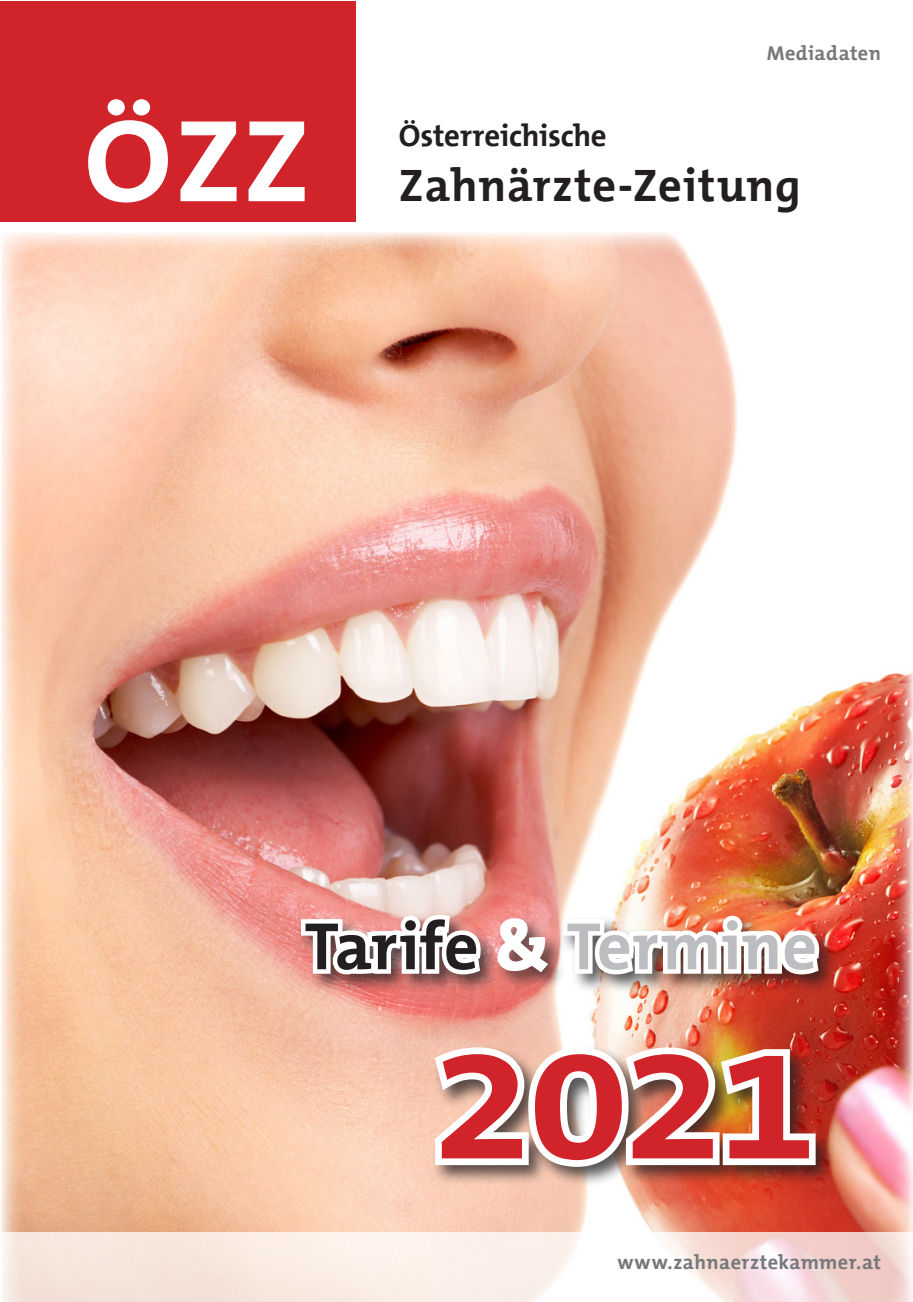
<style>
.page{position:relative;width:913px;height:1302px;background:#fff}
.page>*{position:absolute;margin:0;border:0;box-sizing:border-box;transform-origin:0 0}
.t1{font:700 157.5px "The Mix B7";color:#d1232a;scale:1.15 1}
.t2{font:700 67.5px "The Mix B7";letter-spacing:.005em;color:#bcbdc0}
.t3{font:700 46.12px "The Mix B7";letter-spacing:.02em;color:#231f20}
.t4{font:700 30.82px "The Mix B7";letter-spacing:-.005em;color:#231f20}
.t5{font:700 20.25px "The Mix B7";letter-spacing:.02em;color:#76787b}
.s1{color:#231f20}
.s2{color:#fff}
</style>
<div class="page">
<img style="left:1px;top:232px;width:911px;height:1000px">
<div style="left:0;top:1px;width:356px;height:220px;background:#d1232a"></div>
<svg style="left:88px;top:99px;width:216px;height:103px"></svg>
<svg style="left:2px;top:1232px;width:910px;height:69px;fill:#f9ebe4"></svg>
<div style="left:296px;top:911px;width:542px;height:275px;background:#231f20;opacity:.75"></div>
<svg style="left:296px;top:908px;width:190px;height:73px"></svg>
<svg style="left:496px;top:916px;width:53px;height:57px"></svg>
<img style="left:558px;top:908px;width:266px;height:73px">
<img style="left:422px;top:1037px;width:400px;height:138px">
<p class="t5" style="left:766px;top:42px;width:116px">Mediadaten</p>
<p class="t4" style="left:399px;top:119px;width:209px">Österreichische</p>
<p class="t3" style="left:399px;top:161px;width:403px">Zahnärzte-Zeitung</p>
<p class="t2" style="left:304px;top:910px;width:514px"><span class="s1">Tarife</span> <span class="s2">&amp;</span> Termine</p>
<p class="t1" style="left:432px;top:1021px;width:336px">2021</p>
<p class="t5" style="left:617px;top:1251px;width:265px">www.zahnaerztekammer.at</p>
</div>
